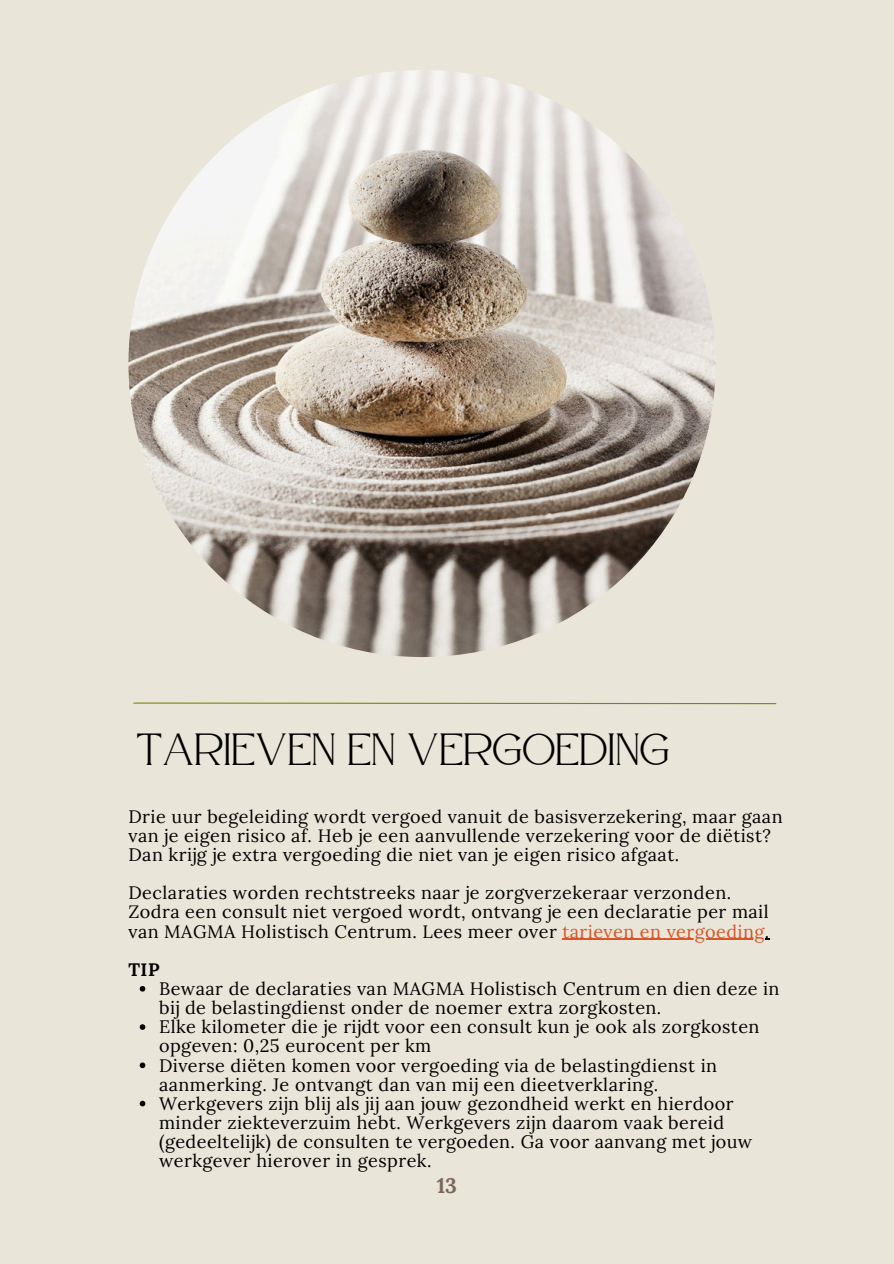
<style>
.page{position:relative;width:894px;height:1264px;background:#fff}
.page>*{position:absolute;margin:0;border:0;box-sizing:border-box;transform-origin:0 0}
.t1{font:45px "Atteron";color:#000}
.t2{font:700 21px "Lora";color:#7c675a}
.t3{font:18px/19.2px "Lora";letter-spacing:.025em;color:#000}
.s1{color:#d85528}
.s2{font-weight:700}
</style>
<div class="page">
<div style="left:0;top:0;width:893px;height:1263px;background:#e9e5d9"></div>
<svg style="left:133px;top:702px;width:643px;height:2px"></svg>
<hr style="left:562px;top:938px;width:202px;height:1px;background:#d85528">
<svg style="left:140px;top:986px;width:5px;height:5px"></svg>
<svg style="left:140px;top:1024px;width:5px;height:5px"></svg>
<svg style="left:140px;top:1062px;width:5px;height:6px"></svg>
<svg style="left:140px;top:1100px;width:5px;height:6px"></svg>
<img style="left:128px;top:70px;width:587px;height:587px;border-radius:50%">
<p class="t1" style="left:136px;top:723px;width:535px">TARIEVEN EN VERGOEDING</p>
<p class="t3" style="left:128px;top:806px;width:655px">Drie uur begeleiding wordt vergoed vanuit de basisverzekering, maar gaan van je eigen risico af. Heb je een aanvullende verzekering voor de diëtist?<br>Dan krijg je extra vergoeding die niet van je eigen risico afgaat.</p>
<h1 class="t3" style="left:128px;top:883px;width:604px">Declaraties worden rechtstreeks naar je zorgverzekeraar verzonden.</h1>
<p class="t3" style="left:128px;top:902px;width:642px">Zodra een consult niet vergoed wordt, ontvang je een declaratie per mail van MAGMA Holistisch Centrum. Lees meer over <span class="s1">tarieven en vergoeding</span>.</p>
<p class="t3" style="left:159px;top:959px;width:621px;text-indent:-31px"><span class="s2">TIP<br></span>Bewaar de declaraties van MAGMA Holistisch Centrum en dien deze in bij de belastingdienst onder de noemer extra zorgkosten.</p>
<p class="t3" style="left:159px;top:1017px;width:601px">Elke kilometer die je rijdt voor een consult kun je ook als zorgkosten opgeven: 0,25 eurocent per km</p>
<h2 class="t3" style="left:159px;top:1055px;width:559px">Diverse diëten komen voor vergoeding via de belastingdienst in aanmerking. Je ontvangt dan van mij een dieetverklaring.</h2>
<p class="t3" style="left:159px;top:1093px;width:576px">Werkgevers zijn blij als jij aan jouw gezondheid werkt en hierdoor minder ziekteverzuim hebt. Werkgevers zijn daarom vaak bereid</p>
<p class="t3" style="left:159px;top:1131px;width:594px">(gedeeltelijk) de consulten te vergoeden. Ga voor aanvang met jouw werkgever hierover in gesprek.</p>
<p class="t2" style="left:436px;top:1172px;width:22px">13</p>
</div>
